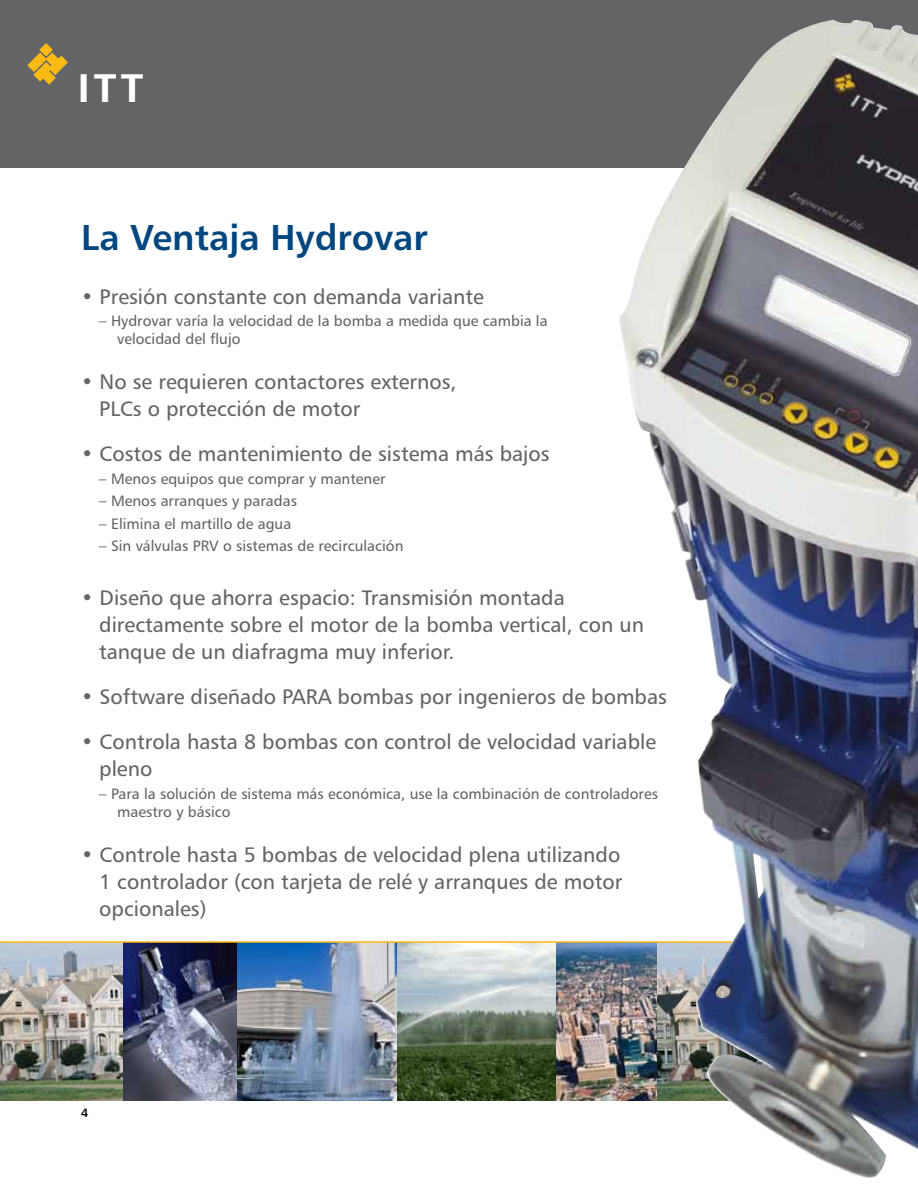
<style>
.page{position:relative;width:918px;height:1188px;background:#fff}
.page>*{position:absolute;margin:0;border:0;box-sizing:border-box;transform-origin:0 0}
.t1{font:40.05px "Humanist 777 BT Bold B";color:#fff;scale:1.08 1}
.t2{font:36px "Humanist 777 BT Bold B";color:#00467f}
.t3{font:21px/27px "Humanist 777 BT Roman B";color:#636466}
.t4{font:15px/18px "Humanist 777 BT Roman B";color:#636466}
.t5{font:12px "Humanist 777 BT Bold B";color:#000}
</style>
<div class="page">
<div style="left:0;top:0;width:918px;height:168px;background:#636466"></div>
<svg style="left:28px;top:44px;width:40px;height:41px"></svg>
<img style="left:397px;top:943px;width:222px;height:158px">
<img style="left:0;top:943px;width:397px;height:158px">
<hr style="left:0;top:941px;width:657px;height:2px;background:#fdba12">
<img style="left:619px;top:19px;width:299px;height:1159px">
<h1 class="t1" style="left:78px;top:63px;width:63px">ITT</h1>
<h2 class="t2" style="left:81px;top:215px;width:348px">La Ventaja Hydrovar</h2>
<p class="t3" style="left:81px;top:283px;width:404px">• Presión constante con demanda variante</p>
<p class="t4" style="left:117px;top:312px;width:432px;text-indent:-18px">– Hydrovar varía la velocidad de la bomba a medida que cambia la velocidad del flujo</p>
<p class="t3" style="left:99px;top:368px;width:359px;text-indent:-18px">• No se requieren contactores externos,<br>PLCs o protección de motor</p>
<p class="t3" style="left:81px;top:440px;width:470px">• Costos de mantenimiento de sistema más bajos</p>
<p class="t4" style="left:99px;top:469px;width:288px">– Menos equipos que comprar y mantener</p>
<p class="t4" style="left:99px;top:492px;width:199px">– Menos arranques y paradas</p>
<p class="t4" style="left:99px;top:514px;width:194px">– Elimina el martillo de agua</p>
<p class="t4" style="left:99px;top:537px;width:306px">– Sin válvulas PRV o sistemas de recirculación</p>
<p class="t3" style="left:99px;top:584px;width:546px;text-indent:-18px">• Diseño que ahorra espacio: Transmisión montada directamente sobre el motor de la bomba vertical, con un tanque de un diafragma muy inferior.</p>
<p class="t3" style="left:81px;top:683px;width:587px">• Software diseñado PARA bombas por ingenieros de bombas</p>
<p class="t3" style="left:99px;top:728px;width:559px;text-indent:-18px">• Controla hasta 8 bombas con control de velocidad variable pleno</p>
<p class="t4" style="left:117px;top:784px;width:542px;text-indent:-18px">– Para la solución de sistema más económica, use la combinación de controladores maestro y básico</p>
<p class="t3" style="left:99px;top:841px;width:525px;text-align:justify;text-indent:-18px">• Controle hasta 5 bombas de velocidad plena utilizando 1 controlador (con tarjeta de relé y arranques de motor opcionales)</p>
<p class="t5" style="left:81px;top:1105px;width:9px">4</p>
</div>
